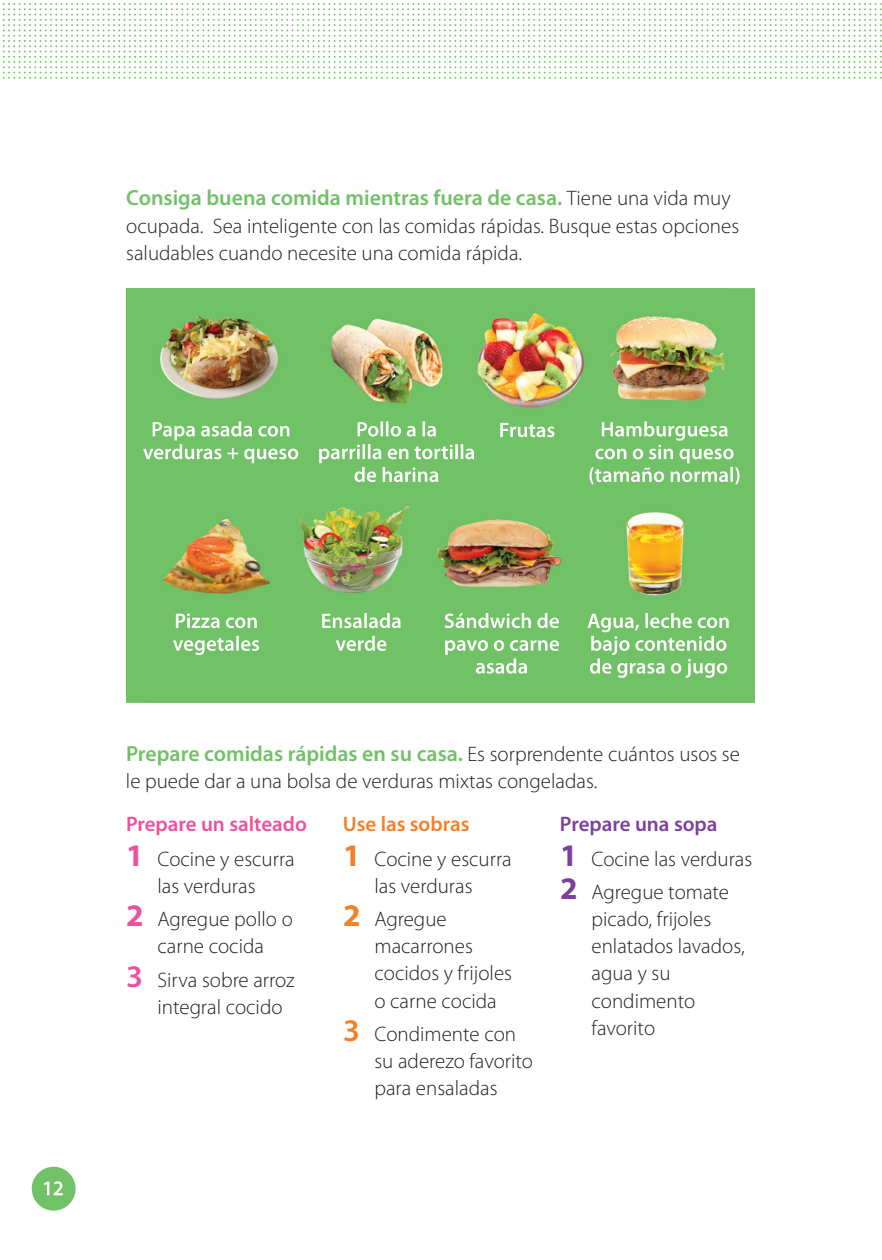
<style>
.page{position:relative;width:882px;height:1260px;background:#fff}
.page>*{position:absolute;margin:0;border:0;box-sizing:border-box;transform-origin:0 0}
.t1{font:600 21.88px "Myriad Pro";color:#71c167}
.Minion_body_PP{font:300 21px/27.1px "Myriad Pro";color:#231f20}
.t2{font:600 21px "Myriad Pro";color:#ec519e}
.Minion_body_PP-2{font:600 21px "Myriad Pro";color:#7c4099}
.Minion_body_PP-3{font:600 21px "Myriad Pro";color:#f48026}
.s1{font-weight:300;font-size:21px;color:#231f20}
.s2{font-weight:700;font-size:31.5px;color:#ec519e}
.s3{font-weight:600;font-size:31.5px;color:#ec519e}
.s4{font-weight:700;font-size:31.5px;color:#f48026}
.s5{font-weight:600;font-size:31.5px;color:#f48026}
.s6{font-weight:700;font-size:31.5px;color:#7c4099}
</style>
<div class="page">
<img style="left:2px;top:3px;width:880px;height:76px">
<img style="left:126px;top:289px;width:628px;height:413px">
<div style="left:32px;top:1167px;width:44px;height:44px;background:#71c167;border-radius:50%"></div>
<svg style="left:44px;top:1181px;width:19px;height:14px"></svg>
<svg style="left:143px;top:421px;width:155px;height:42px;background:#90ce89"></svg>
<svg style="left:173px;top:636px;width:86px;height:19px"></svg>
<svg style="left:176px;top:613px;width:81px;height:15px"></svg>
<svg style="left:336px;top:636px;width:50px;height:15px"></svg>
<svg style="left:322px;top:613px;width:79px;height:15px"></svg>
<svg style="left:445px;top:640px;width:114px;height:34px;background:#90ce88"></svg>
<svg style="left:445px;top:613px;width:114px;height:15px"></svg>
<svg style="left:588px;top:613px;width:141px;height:65px"></svg>
<svg style="left:319px;top:444px;width:155px;height:38px;background:#8fce88"></svg>
<svg style="left:358px;top:421px;width:78px;height:16px"></svg>
<svg style="left:500px;top:423px;width:54px;height:14px"></svg>
<svg style="left:590px;top:421px;width:149px;height:63px;background:#91cf89"></svg>
<p class="t1" style="left:126px;top:184px;width:606px">Consiga buena comida mientras fuera de casa. <span class="s1">Tiene una vida muy</span></p>
<p class="Minion_body_PP" style="left:126px;top:212px;width:615px">ocupada. Sea inteligente con las comidas rápidas. Busque estas opciones saludables cuando necesite una comida rápida.</p>
<p class="t1" style="left:126px;top:740px;width:615px">Prepare comidas rápidas en su casa. <span class="s1">Es sorprendente cuántos usos se</span></p>
<p class="Minion_body_PP" style="left:126px;top:767px;width:473px">le puede dar a una bolsa de verduras mixtas congeladas.</p>
<p class="t2" style="left:126px;top:810px;width:182px">Prepare un salteado</p>
<p class="Minion_body_PP" style="left:126px;top:845px;width:170px;text-align:center"><span class="s2">1</span> Cocine y escurra las verduras</p>
<p class="Minion_body_PP" style="left:126px;top:905px;width:168px;text-align:center"><span class="s2">2</span> Agregue pollo o carne cocida</p>
<p class="Minion_body_PP" style="left:158px;top:966px;width:139px;text-indent:-32px"><span class="s3">3</span> Sirva sobre arroz integral cocido</p>
<p class="Minion_body_PP-3" style="left:343px;top:810px;width:128px">Use las sobras</p>
<p class="Minion_body_PP" style="left:343px;top:845px;width:170px;text-align:center"><span class="s4">1</span> Cocine y escurra las verduras</p>
<p class="Minion_body_PP" style="left:374px;top:905px;width:139px;text-indent:-32px"><span class="s4">2</span> Agregue macarrones cocidos y frijoles o carne cocida</p>
<p class="Minion_body_PP" style="left:374px;top:1020px;width:160px;text-indent:-32px"><span class="s5">3</span> Condimente con su aderezo favorito para ensaladas</p>
<p class="Minion_body_PP-2" style="left:560px;top:810px;width:159px">Prepare una sopa</p>
<p class="Minion_body_PP" style="left:560px;top:845px;width:194px"><span class="s6">1</span> Cocine las verduras</p>
<p class="Minion_body_PP" style="left:592px;top:878px;width:155px;text-indent:-32px"><span class="s6">2</span> Agregue tomate picado, frijoles enlatados lavados, agua y su condimento favorito</p>
</div>
